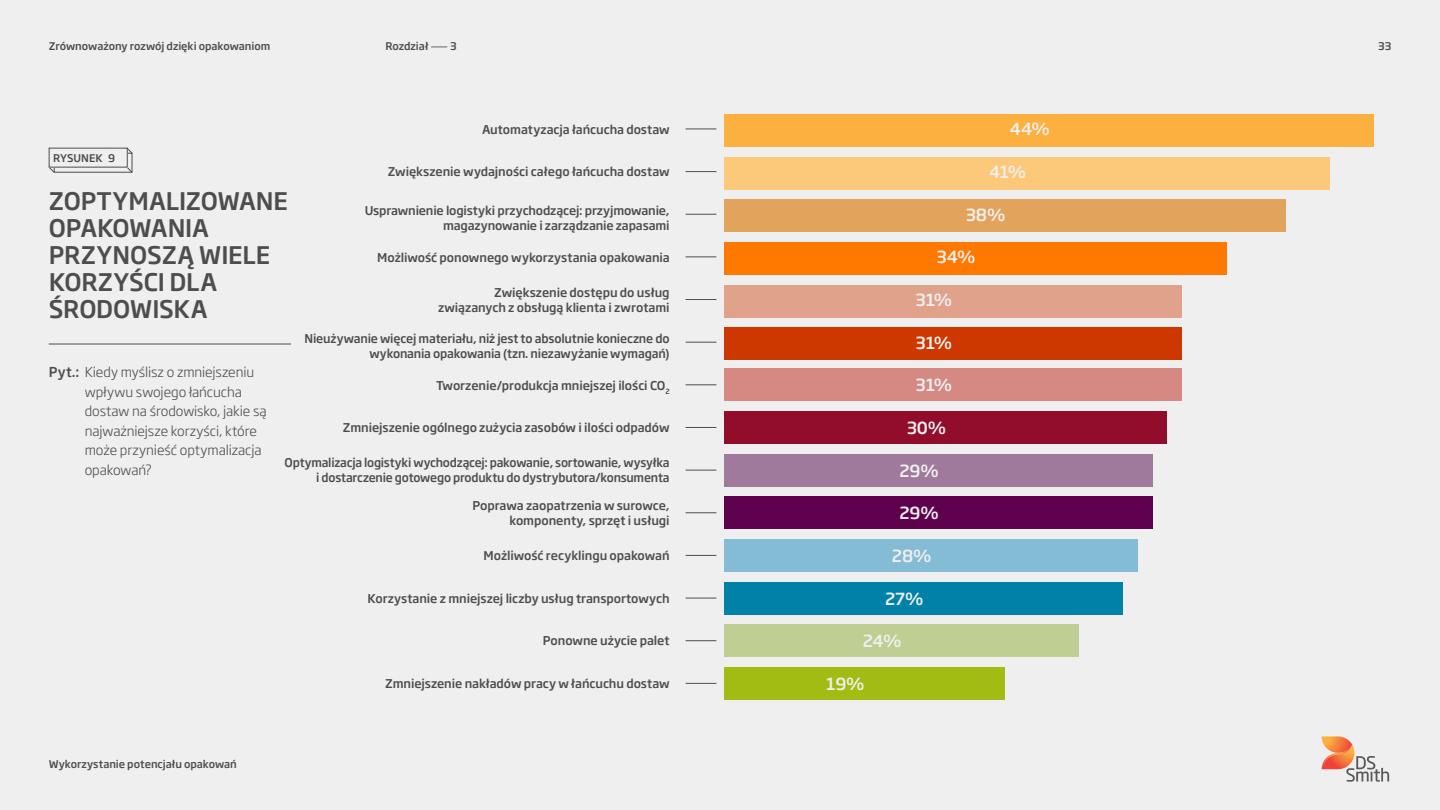
<style>
.page{position:relative;width:1440px;height:810px;background:#efefef}
.page>*{position:absolute;margin:0;border:0;box-sizing:border-box;transform-origin:0 0}
.t1{font:500 24px/27px "Soho Gothic Pro";letter-spacing:-.005em;color:#4d4d4d}
.t2{font:500 16.5px "Soho Gothic Pro";letter-spacing:-.005em;color:#efefef}
.t3{font:300 13.5px/19.5px "Soho Gothic Pro";letter-spacing:-.01em;color:#4d4d4d}
.t4{font:500 12px/15px "Soho Gothic Pro";letter-spacing:-.01em;color:#4d4d4d;text-align:right}
.t5{font:500 10.5px "Soho Gothic Pro";letter-spacing:-.005em;color:#4d4d4d}
.s1{font-weight:400}
.s2{font-weight:500}
</style>
<div class="page">
<svg style="left:1322px;top:736px;width:67px;height:46px"></svg>
<hr style="left:49px;top:344px;width:242px;height:1px;background:#4d4d4d">
<hr style="left:686px;top:129px;width:30px;height:1px;background:#4d4d4d">
<hr style="left:686px;top:384px;width:30px;height:1px;background:#4d4d4d">
<hr style="left:686px;top:171px;width:30px;height:1px;background:#4d4d4d">
<hr style="left:686px;top:427px;width:30px;height:1px;background:#4d4d4d">
<hr style="left:686px;top:214px;width:30px;height:1px;background:#4d4d4d">
<hr style="left:686px;top:470px;width:30px;height:1px;background:#4d4d4d">
<hr style="left:686px;top:257px;width:30px;height:1px;background:#4d4d4d">
<hr style="left:686px;top:512px;width:30px;height:1px;background:#4d4d4d">
<hr style="left:686px;top:299px;width:30px;height:1px;background:#4d4d4d">
<hr style="left:686px;top:555px;width:30px;height:1px;background:#4d4d4d">
<hr style="left:686px;top:342px;width:30px;height:1px;background:#4d4d4d">
<hr style="left:686px;top:598px;width:30px;height:1px;background:#4d4d4d">
<hr style="left:686px;top:640px;width:30px;height:1px;background:#4d4d4d">
<hr style="left:686px;top:683px;width:30px;height:1px;background:#4d4d4d">
<svg style="left:48px;top:147px;width:85px;height:26px"></svg>
<div style="left:724px;top:114px;width:650px;height:33px;background:#fbb040"></div>
<div style="left:724px;top:157px;width:606px;height:33px;background:#fcc879"></div>
<div style="left:724px;top:199px;width:561px;height:33px;background:#e2a45c"></div>
<div style="left:724px;top:242px;width:502px;height:33px;background:#ff7900"></div>
<div style="left:724px;top:285px;width:458px;height:33px;background:#e0a28b"></div>
<div style="left:724px;top:327px;width:458px;height:33px;background:#cd3700"></div>
<div style="left:724px;top:368px;width:458px;height:33px;background:#d58982"></div>
<div style="left:724px;top:411px;width:443px;height:33px;background:#920c2c"></div>
<div style="left:724px;top:454px;width:428px;height:33px;background:#9f7a9c"></div>
<div style="left:724px;top:496px;width:428px;height:33px;background:#5e024e"></div>
<div style="left:724px;top:539px;width:414px;height:33px;background:#85bcd5"></div>
<div style="left:724px;top:582px;width:399px;height:33px;background:#0082a8"></div>
<div style="left:724px;top:624px;width:355px;height:33px;background:#bfcf93"></div>
<div style="left:724px;top:667px;width:281px;height:33px;background:#a2bc13"></div>
<p class="t5" style="left:49px;top:37px;width:223px">Zrównoważony rozwój dzięki opakowaniom</p>
<p class="t5" style="left:386px;top:37px;width:73px">Rozdział <span class="s1">--</span> 3</p>
<p class="t5" style="left:53px;top:150px;width:63px">RYSUNEK 9</p>
<h1 class="t1" style="left:49px;top:186px;width:241px">ZOPTYMALIZOWANE<br>OPAKOWANIA<br>PRZYNOSZĄ WIELE<br>KORZYŚCI DLA<br>ŚRODOWISKA</h1>
<p class="t4" style="left:482px;top:121px;width:189px">Automatyzacja łańcucha dostaw</p>
<p class="t4" style="left:388px;top:164px;width:283px">Zwiększenie wydajności całego łańcucha dostaw</p>
<p class="t4" style="left:365px;top:202px;width:306px">Usprawnienie logistyki przychodzącej: przyjmowanie, magazynowanie i zarządzanie zapasami</p>
<p class="t4" style="left:377px;top:249px;width:294px">Możliwość ponownego wykorzystania opakowania</p>
<p class="t4" style="left:438px;top:284px;width:233px">Zwiększenie dostępu do usług związanych z obsługą klienta i zwrotami</p>
<p class="t3" style="left:85px;top:362px;width:183px;text-indent:-36px"><span class="s2">Pyt.:</span> Kiedy myślisz o zmniejszeniu wpływu swojego łańcucha dostaw na środowisko, jakie są najważniejsze korzyści, które może przynieść optymalizacja opakowań?</p>
<p class="t4" style="left:305px;top:330px;width:367px">Nieużywanie więcej materiału, niż jest to absolutnie konieczne do wykonania opakowania (tzn. niezawyżanie wymagań)</p>
<p class="t4" style="left:436px;top:377px;width:235px">Tworzenie/produkcja mniejszej ilości CO<sub>2</sub></p>
<p class="t4" style="left:343px;top:420px;width:328px">Zmniejszenie ogólnego zużycia zasobów i ilości odpadów</p>
<p class="t4" style="left:285px;top:455px;width:387px">Optymalizacja logistyki wychodzącej: pakowanie, sortowanie, wysyłka i dostarczenie gotowego produktu do dystrybutora/konsumenta</p>
<p class="t4" style="left:472px;top:497px;width:199px">Poprawa zaopatrzenia w surowce, komponenty, sprzęt i usługi</p>
<p class="t4" style="left:484px;top:547px;width:188px">Możliwość recyklingu opakowań</p>
<p class="t4" style="left:368px;top:590px;width:304px">Korzystanie z mniejszej liczby usług transportowych</p>
<p class="t4" style="left:543px;top:633px;width:128px">Ponowne użycie palet</p>
<p class="t4" style="left:385px;top:675px;width:286px">Zmniejszenie nakładów pracy w łańcuchu dostaw</p>
<p class="t5" style="left:49px;top:756px;width:190px">Wykorzystanie potencjału opakowań</p>
<h2 class="t2" style="left:1010px;top:116px;width:42px">44%</h2>
<h2 class="t2" style="left:989px;top:159px;width:39px">41%</h2>
<h2 class="t2" style="left:966px;top:202px;width:41px">38%</h2>
<h2 class="t2" style="left:936px;top:244px;width:41px">34%</h2>
<h2 class="t2" style="left:916px;top:287px;width:38px">31%</h2>
<h2 class="t2" style="left:916px;top:330px;width:38px">31%</h2>
<h2 class="t2" style="left:916px;top:372px;width:38px">31%</h2>
<h2 class="t2" style="left:907px;top:415px;width:41px">30%</h2>
<h2 class="t2" style="left:899px;top:458px;width:41px">29%</h2>
<h2 class="t2" style="left:899px;top:500px;width:41px">29%</h2>
<h2 class="t2" style="left:892px;top:543px;width:41px">28%</h2>
<h2 class="t2" style="left:885px;top:585px;width:40px">27%</h2>
<h2 class="t2" style="left:863px;top:628px;width:40px">24%</h2>
<h2 class="t2" style="left:826px;top:671px;width:40px">19%</h2>
<p class="t5" style="left:1378px;top:37px;width:14px">33</p>
</div>
